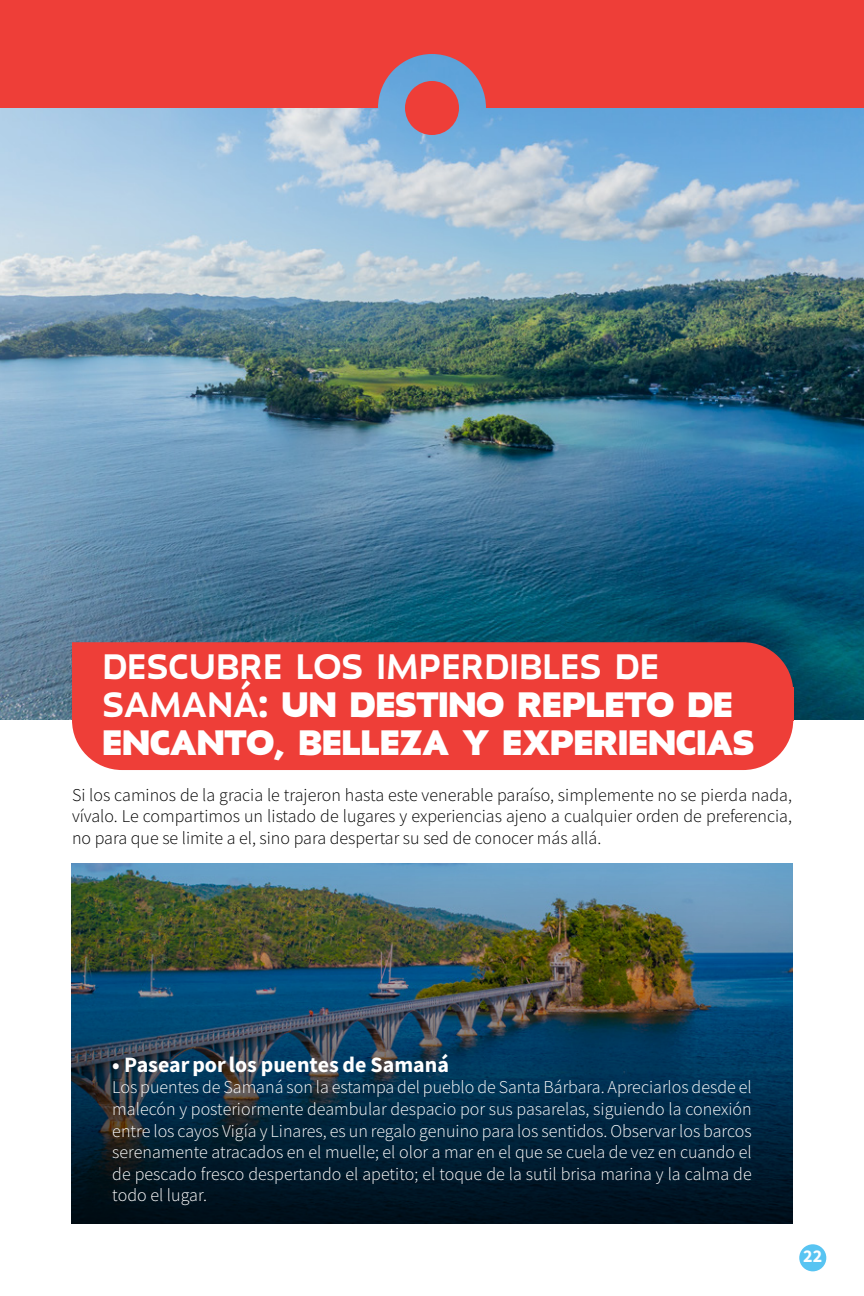
<style>
.page{position:relative;width:864px;height:1296px;background:#fff}
.page>*{position:absolute;margin:0;border:0;box-sizing:border-box;transform-origin:0 0}
.t1{font:700 40px/38px "Mac Sans";color:#fff}
.t2{font:22px "Source Sans Variable";color:#fff}
.t3{font:18px/21.6px "Source Sans Variable";color:#fff;text-align:justify}
.t4{font:18px/21.6px "Source Sans Variable";color:#000;text-align:justify}
.s1{font-weight:400}
</style>
<div class="page">
<div style="left:799px;top:1244px;width:27px;height:27px;background:#58c4f2;border-radius:50%"></div>
<img style="left:72px;top:863px;width:720px;height:361px">
<img style="left:0;top:108px;width:864px;height:612px">
<div style="left:77px;top:742px;width:711px;height:28px;background:#ee3e38"></div>
<div style="left:72px;top:642px;width:721px;height:100px;background:#ee3e38"></div>
<div style="left:768px;top:687px;width:25px;height:34px;background:#ee3e38"></div>
<svg style="left:108px;top:0;width:432px;height:135px;background:#d55b5f"></svg>
<div style="left:540px;top:0;width:108px;height:108px;background:#ee3e38"></div>
<div style="left:648px;top:0;width:108px;height:108px;background:#ee3e38"></div>
<div style="left:0;top:0;width:108px;height:108px;background:#ee3e38"></div>
<div style="left:756px;top:0;width:108px;height:108px;background:#ee3e38"></div>
<p class="t1" style="left:102px;top:649px;width:653px"><span class="s1">DESCUBRE LOS IMPERDIBLES DE<br>SAMANÁ:</span> UN DESTINO REPLETO DE<br>ENCANTO, BELLEZA Y EXPERIENCIAS</p>
<p class="t4" style="left:72px;top:784px;width:722px">Si los caminos de la gracia le trajeron hasta este venerable paraíso, simplemente no se pierda nada, vívalo. Le compartimos un listado de lugares y experiencias ajeno a cualquier orden de preferencia, no para que se limite a el, sino para despertar su sed de conocer más allá.</p>
<p class="t2" style="left:112px;top:1051px;width:338px">• Pasear por los puentes de Samaná</p>
<p class="t3" style="left:112px;top:1077px;width:641px">Los puentes de Samaná son la estampa del pueblo de Santa Bárbara. Apreciarlos desde el malecón y posteriormente deambular despacio por sus pasarelas, siguiendo la conexión entre los cayos Vigía y Linares, es un regalo genuino para los sentidos. Observar los barcos serenamente atracados en el muelle; el olor a mar en el que se cuela de vez en cuando el de pescado fresco despertando el apetito; el toque de la sutil brisa marina y la calma de todo el lugar.</p>
<p class="t3" style="left:803px;top:1246px;width:21px">22</p>
</div>
